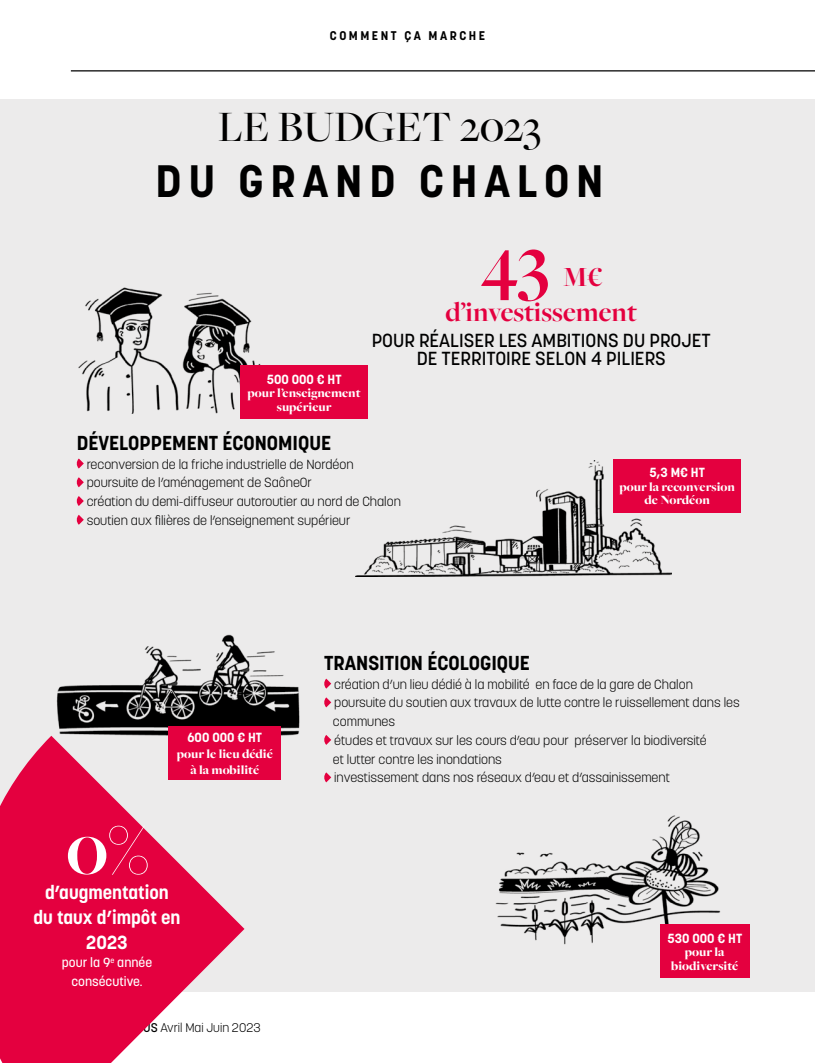
<style>
.page{position:relative;width:815px;height:1063px;background:#fff}
.page>*{position:absolute;margin:0;border:0;box-sizing:border-box;transform-origin:0 0}
.t1{font:700 75px "Freight Big Pro";color:#e4003f}
.t2{font:700 75px "Freight Big Pro";color:#fff}
.t3{font:700 45px "Korolev";letter-spacing:.15em;color:#000}
.t4{font:500 45px "Freight Big Pro";color:#000}
.t5{font:700 28.75px/34.5px "Freight Big Pro";color:#e4003f}
.t6{font:700 20px "Korolev";color:#000}
.t7{font:500 18.75px/18.8px "Korolev";color:#000;text-align:center}
.t8{font:700 18.75px/25px "Korolev";color:#fff;text-align:center}
.t9{font:300 13.12px/18.8px "Korolev";color:#000}
.t10{font:900 13.12px/13.8px "Freight Big Pro";color:#fff;text-align:center}
.t11{font:700 13.12px "Korolev";color:#fff}
.t12{font:500 13.12px/18.8px "Korolev";color:#fff;text-align:center}
.t13{font:300 12.5px "Korolev";color:#000}
.t14{font:700 12.5px "Korolev";letter-spacing:.2em;color:#000}
.s1{font-weight:800}
.s2{font-weight:800;color:#e4003f}
.s3{font-family:"Freight Big Pro";font-weight:900}
.s4{font-weight:500}
</style>
<div class="page">
<hr style="left:71px;top:70px;width:744px;height:1px;background:#000">
<div style="left:0;top:99px;width:815px;height:893px;background:#ecebeb"></div>
<svg style="left:0;top:737px;width:244px;height:326px;fill:#e4003f"></svg>
<img style="left:78px;top:287px;width:185px;height:132px">
<img style="left:355px;top:461px;width:316px;height:116px">
<img style="left:50px;top:634px;width:250px;height:116px">
<img style="left:495px;top:815px;width:235px;height:130px">
<svg style="left:324px;top:679px;width:7px;height:10px"></svg>
<svg style="left:324px;top:697px;width:7px;height:10px"></svg>
<svg style="left:324px;top:735px;width:7px;height:10px"></svg>
<svg style="left:324px;top:772px;width:7px;height:10px"></svg>
<svg style="left:76px;top:459px;width:8px;height:10px"></svg>
<svg style="left:76px;top:477px;width:8px;height:10px"></svg>
<svg style="left:76px;top:496px;width:8px;height:10px"></svg>
<svg style="left:76px;top:515px;width:8px;height:10px"></svg>
<div style="left:614px;top:459px;width:127px;height:53px;background:#e4003f"></div>
<div style="left:660px;top:925px;width:89px;height:53px;background:#e4003f"></div>
<div style="left:169px;top:726px;width:112px;height:53px;background:#e4003f"></div>
<div style="left:241px;top:366px;width:127px;height:53px;background:#e4003f"></div>
<p class="t14" style="left:330px;top:28px;width:157px">COMMENT ÇA MARCHE</p>
<h2 class="t4" style="left:218px;top:97px;width:325px">LE BUDGET 2023</h2>
<h2 class="t3" style="left:156px;top:153px;width:449px">DU GRAND CHALON</h2>
<h1 class="t1" style="left:480px;top:213px;width:71px">43</h1>
<h3 class="t5" style="left:445px;top:259px;width:193px;text-indent:118px">M€ d’investissement</h3>
<p class="t11" style="left:267px;top:371px;width:76px">500 000 € HT</p>
<p class="t10" style="left:248px;top:386px;width:115px">pour l’enseignement supérieur</p>
<h3 class="t7" style="left:372px;top:331px;width:341px">POUR RÉALISER LES AMBITIONS DU PROJET<br>DE TERRITOIRE SELON 4 PILIERS</h3>
<h3 class="t6" style="left:77px;top:430px;width:256px">DÉVELOPPEMENT ÉCONOMIQUE</h3>
<p class="t9" style="left:87px;top:455px;width:316px">reconversion de la friche industrielle de Nordéon poursuite de l’aménagement de SaôneOr<br>création du demi-diffuseur autoroutier au nord de Chalon soutien aux filières de l’enseignement supérieur</p>
<p class="t11" style="left:650px;top:464px;width:57px">5,3 M€ HT</p>
<p class="t10" style="left:619px;top:479px;width:117px">pour la reconversion de Nordéon</p>
<p class="t11" style="left:188px;top:729px;width:76px">600 000 € HT</p>
<p class="t10" style="left:177px;top:745px;width:98px;line-height:16.2px">pour le lieu dédié à la mobilité</p>
<h1 class="t2" style="left:66px;top:801px;width:84px">0%</h1>
<h3 class="t8" style="left:34px;top:880px;width:148px">d’augmentation du taux d’impôt en<br>2023</h3>
<p class="t12" style="left:62px;top:953px;width:92px">pour la 9<sup>e</sup> année consécutive.</p>
<p class="t13" style="left:71px;top:1020px;width:191px"><span class="s1">24</span> <span class="s2">|</span> <span class="s3">N°94</span> <span class="s2">|</span> <span class="s4">NOUS</span> Avril Mai Juin 2023</p>
<h3 class="t6" style="left:324px;top:650px;width:207px">TRANSITION ÉCOLOGIQUE</h3>
<p class="t9" style="left:333px;top:675px;width:408px">création d’un lieu dédié à la mobilité en face de la gare de Chalon poursuite du soutien aux travaux de lutte contre le ruissellement dans les communes<br>études et travaux sur les cours d’eau pour préserver la biodiversité<br>et lutter contre les inondations<br>investissement dans nos réseaux d’eau et d’assainissement</p>
<p class="t11" style="left:667px;top:930px;width:76px">530 000 € HT</p>
<p class="t10" style="left:671px;top:945px;width:68px">pour la biodiversité</p>
</div>
